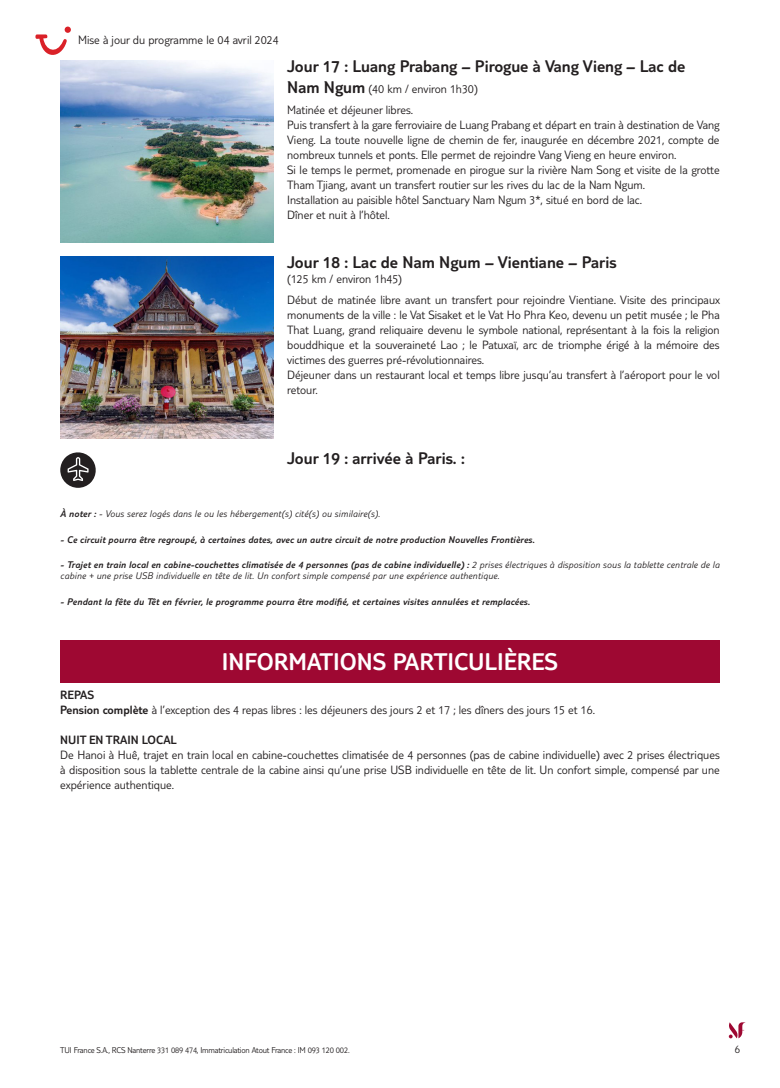
<style>
.page{position:relative;width:780px;height:1088px;background:#fff}
.page>*{position:absolute;margin:0;border:0;box-sizing:border-box;transform-origin:0 0}
.t1{font:300 25px "TUI Type";color:#fff}
.t2{font:300 17.5px "TUI Type";color:#231f20}
.t3{font:300 12.5px/15px "TUI Type";color:#231f20}
.t4{font:300 12.5px "TUI Type";color:#231f20}
.t5{font:300 11.25px "TUI Type";color:#231f20}
.t6{font:italic 300 10px/11.2px "TUI Type";letter-spacing:.02em;color:#231f20}
.t7{font:italic 300 10px "TUI Type";letter-spacing:.02em;color:#231f20}
.t8{font:300 8.75px "TUI Type";letter-spacing:-.02em;color:#231f20}
.s1{font-size:17.5px}
.s2{font-style:inherit}
</style>
<div class="page">
<svg style="left:728px;top:1022px;width:18px;height:16px"></svg>
<img style="left:60px;top:60px;width:213px;height:182px">
<img style="left:60px;top:256px;width:213px;height:182px">
<svg style="left:60px;top:452px;width:36px;height:36px"></svg>
<div style="left:60px;top:640px;width:659px;height:42px;background:#9e0832"></div>
<svg style="left:35px;top:27px;width:36px;height:28px"></svg>
<p class="t3" style="left:78px;top:32px;width:202px">Mise à jour du programme le 04 avril 2024</p>
<h2 class="t2" style="left:287px;top:56px;width:399px">Jour 17 : Luang Prabang – Pirogue à Vang Vieng – Lac de</h2>
<p class="t3" style="left:287px;top:78px;width:192px;line-height:20.6px"><span class="s1">Nam Ngum</span> (40 km / environ 1h30)<br>Matinée et déjeuner libres.</p>
<p class="t3" style="left:287px;top:117px;width:434px">Puis transfert à la gare ferroviaire de Luang Prabang et départ en train à destination de Vang Vieng. La toute nouvelle ligne de chemin de fer, inaugurée en décembre 2021, compte de nombreux tunnels et ponts. Elle permet de rejoindre Vang Vieng en heure environ.<br>Si le temps le permet, promenade en pirogue sur la rivière Nam Song et visite de la grotte Tham Tjiang, avant un transfert routier sur les rives du lac de la Nam Ngum.<br>Installation au paisible hôtel Sanctuary Nam Ngum 3*, situé en bord de lac.<br>Dîner et nuit à l’hôtel.</p>
<h2 class="t2" style="left:287px;top:252px;width:331px">Jour 18 : Lac de Nam Ngum – Vientiane – Paris</h2>
<p class="t3" style="left:287px;top:268px;width:434px;line-height:20.6px">(125 km / environ 1h45)<br>Début de matinée libre avant un transfert pour rejoindre Vientiane. Visite des principaux</p>
<p class="t3" style="left:287px;top:307px;width:434px">monuments de la ville : le Vat Sisaket et le Vat Ho Phra Keo, devenu un petit musée ; le Pha That Luang, grand reliquaire devenu le symbole national, représentant à la fois la religion bouddhique et la souveraineté Lao ; le Patuxaï, arc de triomphe érigé à la mémoire des victimes des guerres pré-révolutionnaires.<br>Déjeuner dans un restaurant local et temps libre jusqu’au transfert à l’aéroport pour le vol retour.</p>
<h2 class="t2" style="left:287px;top:448px;width:179px">Jour 19 : arrivée à Paris. :</h2>
<p class="t6" style="left:60px;top:508px;width:321px"><span class="s2">À noter :</span> - Vous serez logés dans le ou les hébergement(s) cité(s) ou similaire(s).</p>
<p class="t7" style="left:60px;top:533px;width:475px">- Ce circuit pourra être regroupé, à certaines dates, avec un autre circuit de notre production Nouvelles Frontières.</p>
<p class="t6" style="left:60px;top:559px;width:660px"><span class="s2">- Trajet en train local en cabine-couchettes climatisée de 4 personnes (pas de cabine individuelle) :</span> 2 prises électriques à disposition sous la tablette centrale de la cabine + une prise USB individuelle en tête de lit. Un confort simple compensé par une expérience authentique.</p>
<p class="t7" style="left:60px;top:595px;width:471px">- Pendant la fête du Têt en février, le programme pourra être modifié, et certaines visites annulées et remplacées.</p>
<h1 class="t1" style="left:222px;top:647px;width:337px">INFORMATIONS PARTICULIÈRES</h1>
<p class="t3" style="left:60px;top:687px;width:536px"><span class="s2">REPAS<br>Pension complète</span> à l’exception des 4 repas libres : les déjeuners des jours 2 et 17 ; les dîners des jours 15 et 16.</p>
<p class="t4" style="left:60px;top:733px;width:118px">NUIT EN TRAIN LOCAL</p>
<p class="t3" style="left:60px;top:747px;width:661px;text-align:justify">De Hanoi à Huê, trajet en train local en cabine-couchettes climatisée de 4 personnes (pas de cabine individuelle) avec 2 prises électriques à disposition sous la tablette centrale de la cabine ainsi qu’une prise USB individuelle en tête de lit. Un confort simple, compensé par une expérience authentique.</p>
<p class="t8" style="left:60px;top:1045px;width:291px">TUI France S.A., RCS Nanterre 331 089 474, Immatriculation Atout France : IM 093 120 002.</p>
<p class="t5" style="left:734px;top:1042px;width:7px">6</p>
</div>
